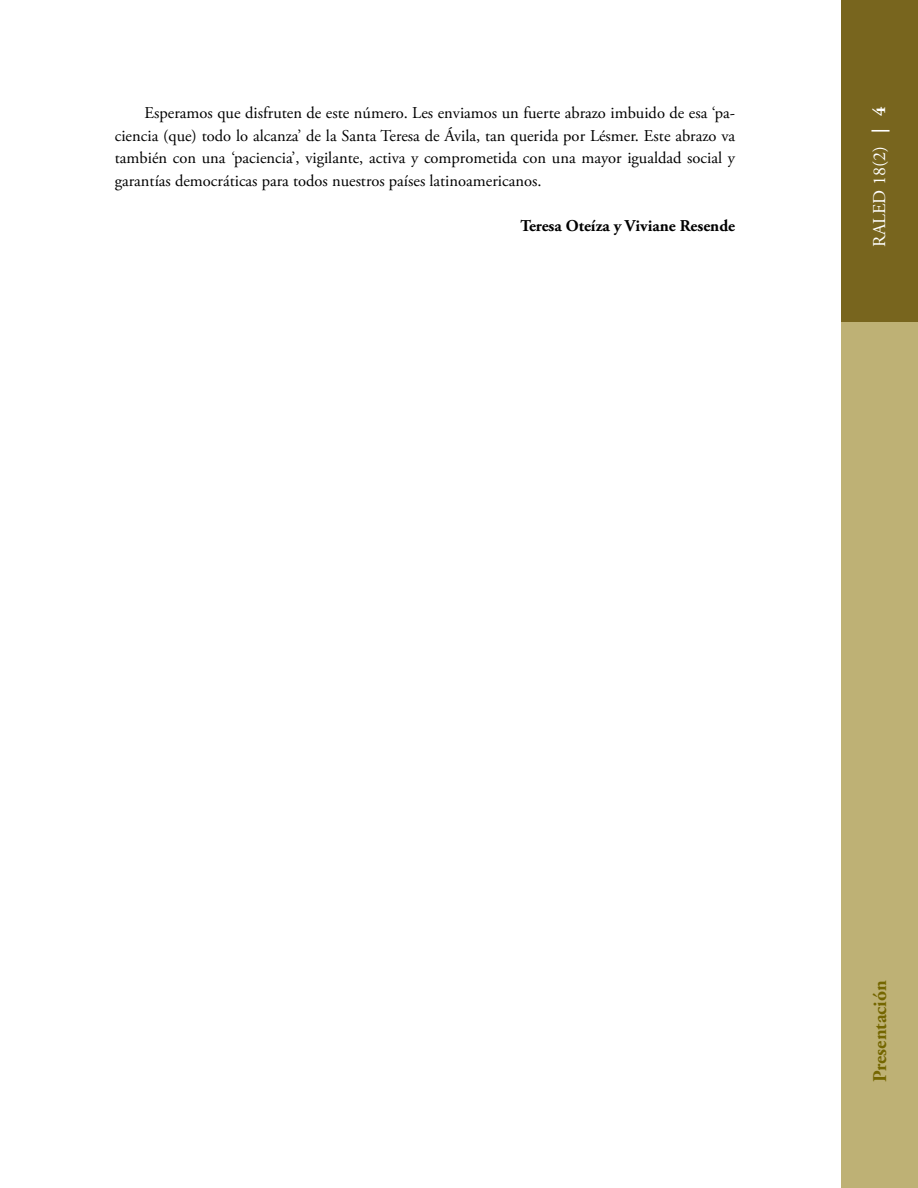
<style>
.page{position:relative;width:918px;height:1188px;background:#fff}
.page>*{position:absolute;margin:0;border:0;box-sizing:border-box;transform-origin:0 0}
.t1{font:700 19.5px "Adobe Garamond Pro";color:#746600}
.t2{font:18px "Adobe Garamond Pro";color:#fff}
.t3{font:16.5px/22.5px "Adobe Garamond Pro";color:#000;text-align:justify}
.t4{font:700 16.5px "Adobe Garamond Pro";color:#000}
.s1{font-weight:700}
</style>
<div class="page">
<div style="left:841px;top:0;width:77px;height:1188px;background:#beb175"></div>
<div style="left:841px;top:0;width:77px;height:322px;background:#78651e"></div>
<p class="t3" style="left:115px;top:102px;width:622px;text-indent:30px">Esperamos que disfruten de este número. Les enviamos un fuerte abrazo imbuido de esa ‘pa&shy;ciencia (que) todo lo alcanza’ de la Santa Teresa de Ávila, tan querida por Lésmer. Este abrazo va también con una ‘paciencia’, vigilante, activa y comprometida con una mayor igualdad social y garantías democráticas para todos nuestros países latinoamericanos.</p>
<p class="t4" style="left:520px;top:216px;width:216px">Teresa Oteíza y Viviane Resende</p>
<p class="t2" style="left:869px;top:247px;width:142px;rotate:-90deg">RALED 18(2) <span class="s1">| 4</span></p>
<p class="t1" style="left:869px;top:1082px;width:103px;rotate:-90deg">Presentación</p>
</div>
